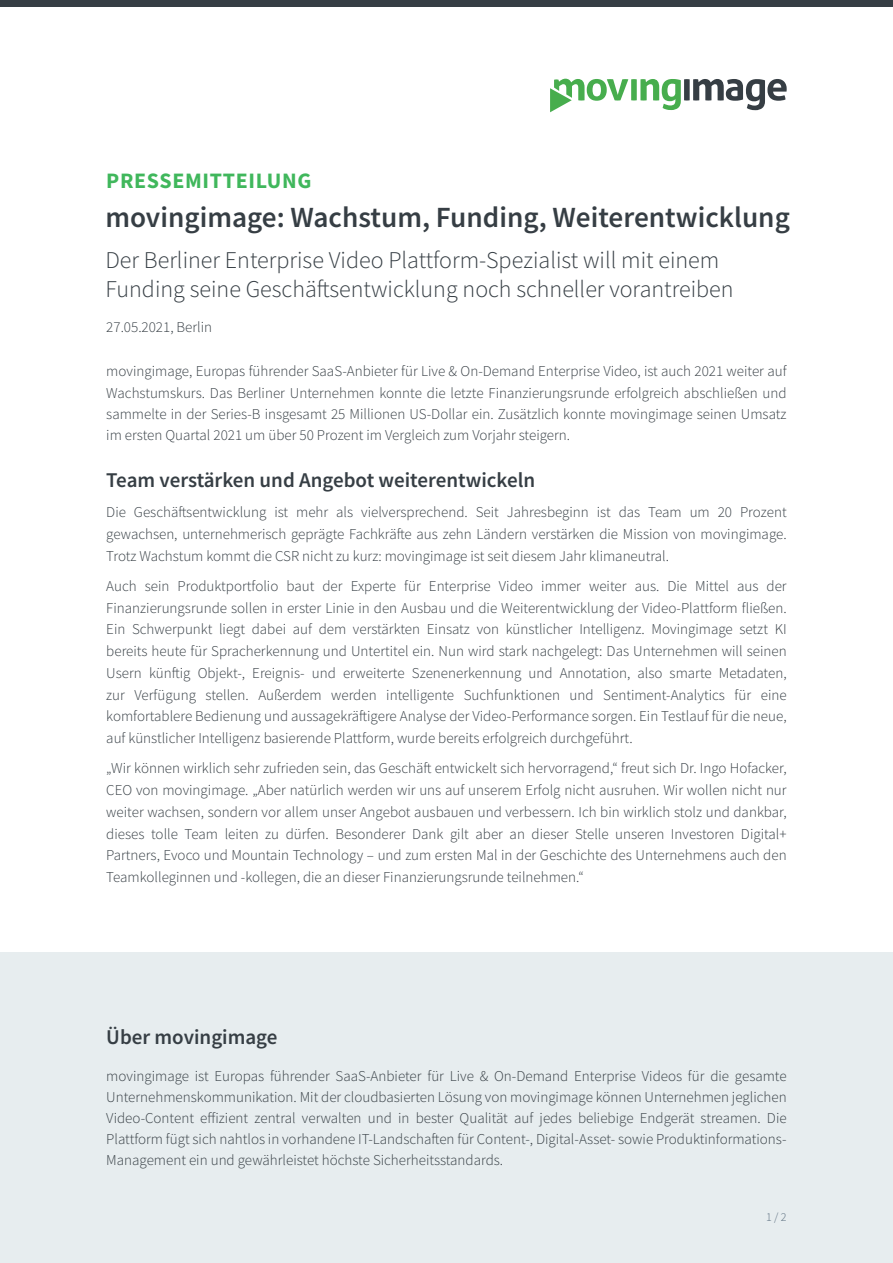
<style>
.page{position:relative;width:893px;height:1263px;background:#fff}
.page>*{position:absolute;margin:0;border:0;box-sizing:border-box;transform-origin:0 0}
.t1{font:600 29.25px "Source Sans Pro";color:#363e44}
.t2{font:300 24px/28.5px "Source Sans Pro";color:#363e44}
.t3{font:700 22.05px "Source Sans Pro";letter-spacing:.03em;color:#40b75c}
.t4{font:600 21px "Source Sans Pro";color:#363e44}
.Normal_Text{font:300 15px/21.8px "Source Sans Pro";color:#363e44;text-align:justify}
.Normal_Text-2{font:300 12px "Source Sans Pro";color:#596d7e}
</style>
<div class="page">
<svg style="left:550px;top:79px;width:237px;height:33px"></svg>
<div style="left:0;top:0;width:893px;height:7px;background:#363e44"></div>
<div style="left:0;top:952px;width:893px;height:311px;background:#e7edef"></div>
<p class="t3" style="left:106px;top:166px;width:207px">PRESSEMITTEILUNG</p>
<p class="t1" style="left:105px;top:198px;width:686px">movingimage: Wachstum, Funding, Weiterentwicklung</p>
<p class="t2" style="left:105px;top:246px;width:630px">Der Berliner Enterprise Video Plattform-Spezialist will mit einem<br>Funding seine Geschäftsentwicklung noch schneller vorantreiben</p>
<p class="Normal_Text" style="left:106px;top:316px;width:107px">27.05.2021, Berlin</p>
<p class="Normal_Text" style="left:106px;top:361px;width:682px;line-height:21px">movingimage, Europas führender SaaS-Anbieter für Live &amp; On-Demand Enterprise Video, ist auch 2021 weiter auf Wachstumskurs. Das Berliner Unternehmen konnte die letzte Finanzierungsrunde erfolgreich abschließen und sammelte in der Series-B insgesamt 25 Millionen US-Dollar ein. Zusätzlich konnte movingimage seinen Umsatz im ersten Quartal 2021 um über 50 Prozent im Vergleich zum Vorjahr steigern.</p>
<p class="t4" style="left:106px;top:466px;width:430px">Team verstärken und Angebot weiterentwickeln</p>
<p class="Normal_Text" style="left:106px;top:501px;width:682px">Die Geschäftsentwicklung ist mehr als vielversprechend. Seit Jahresbeginn ist das Team um 20 Prozent gewachsen, unternehmerisch geprägte Fachkräfte aus zehn Ländern verstärken die Mission von movingimage.<br>Trotz Wachstum kommt die CSR nicht zu kurz: movingimage ist seit diesem Jahr klimaneutral.</p>
<p class="Normal_Text" style="left:106px;top:575px;width:682px">Auch sein Produktportfolio baut der Experte für Enterprise Video immer weiter aus. Die Mittel aus der Finanzierungsrunde sollen in erster Linie in den Ausbau und die Weiterentwicklung der Video-Plattform fließen.<br>Ein Schwerpunkt liegt dabei auf dem verstärkten Einsatz von künstlicher Intelligenz. Movingimage setzt KI bereits heute für Spracherkennung und Untertitel ein. Nun wird stark nachgelegt: Das Unternehmen will seinen Usern künftig Objekt-, Ereignis- und erweiterte Szenenerkennung und Annotation, also smarte Metadaten, zur Verfügung stellen. Außerdem werden intelligente Suchfunktionen und Sentiment-Analytics für eine komfortablere Bedienung und aussagekräftigere Analyse der Video-Performance sorgen. Ein Testlauf für die neue, auf künstlicher Intelligenz basierende Plattform, wurde bereits erfolgreich durchgeführt.</p>
<p class="Normal_Text" style="left:106px;top:757px;width:682px">„Wir können wirklich sehr zufrieden sein, das Geschäft entwickelt sich hervorragend,“ freut sich Dr. Ingo Hofacker, CEO von movingimage. „Aber natürlich werden wir uns auf unserem Erfolg nicht ausruhen. Wir wollen nicht nur weiter wachsen, sondern vor allem unser Angebot ausbauen und verbessern. Ich bin wirklich stolz und dankbar, dieses tolle Team leiten zu dürfen. Besonderer Dank gilt aber an dieser Stelle unseren Investoren Digital+ Partners, Evoco und Mountain Technology – und zum ersten Mal in der Geschichte des Unternehmens auch den Teamkolleginnen und -kollegen, die an dieser Finanzierungsrunde teilnehmen.“</p>
<p class="t4" style="left:106px;top:1023px;width:173px">Über movingimage</p>
<p class="Normal_Text" style="left:106px;top:1065px;width:682px;line-height:21px">movingimage ist Europas führender SaaS-Anbieter für Live &amp; On-Demand Enterprise Videos für die gesamte Unternehmenskommunikation. Mit der cloudbasierten Lösung von movingimage können Unternehmen jeglichen Video-Content effizient zentral verwalten und in bester Qualität auf jedes beliebige Endgerät streamen. Die Plattform fügt sich nahtlos in vorhandene IT-Landschaften für Content-, Digital-Asset- sowie Produktinformations-Management ein und gewährleistet höchste Sicherheitsstandards.</p>
<p class="Normal_Text-2" style="left:766px;top:1209px;width:22px">1 / 2</p>
</div>
